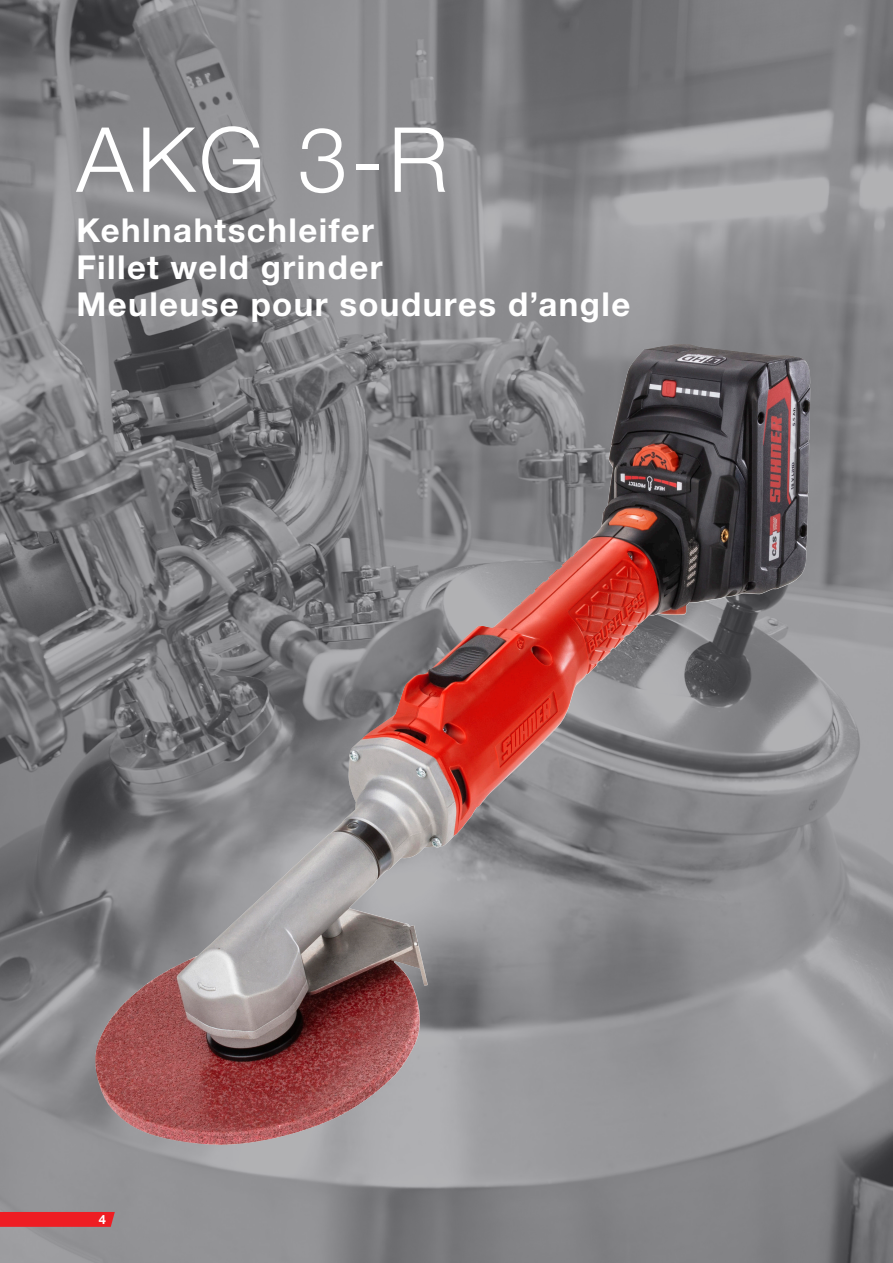
<style>
.page{position:relative;width:893px;height:1263px;background:#fff}
.page>*{position:absolute;margin:0;border:0;box-sizing:border-box;transform-origin:0 0}
.Zwischentitel_Headline_Produkt{font:300 90px "Helvetica Neue LT Std";color:#fff}
.Zwischentitel_Subline{font:700 33px "Helvetica Neue LT Std";letter-spacing:.045em;color:#fff}
.t1{font:700 12.75px "Helvetica Neue LT Std";color:#fff}
</style>
<div class="page">
<img style="left:0;top:0;width:893px;height:1263px">
<img style="left:351px;top:344px;width:324px;height:405px">
<svg style="left:0;top:1212px;width:115px;height:15px"></svg>
<p class="Zwischentitel_Headline_Produkt" style="left:77px;top:105px;width:373px">AKG 3-R</p>
<p class="Zwischentitel_Subline" style="left:77px;top:210px;width:299px">Kehlnahtschleifer</p>
<p class="Zwischentitel_Subline" style="left:77px;top:247px;width:308px">Fillet weld grinder</p>
<p class="Zwischentitel_Subline" style="left:77px;top:284px;width:555px">Meuleuse pour soudures d’angle</p>
<p class="t1" style="left:99px;top:1211px;width:9px">4</p>
</div>
